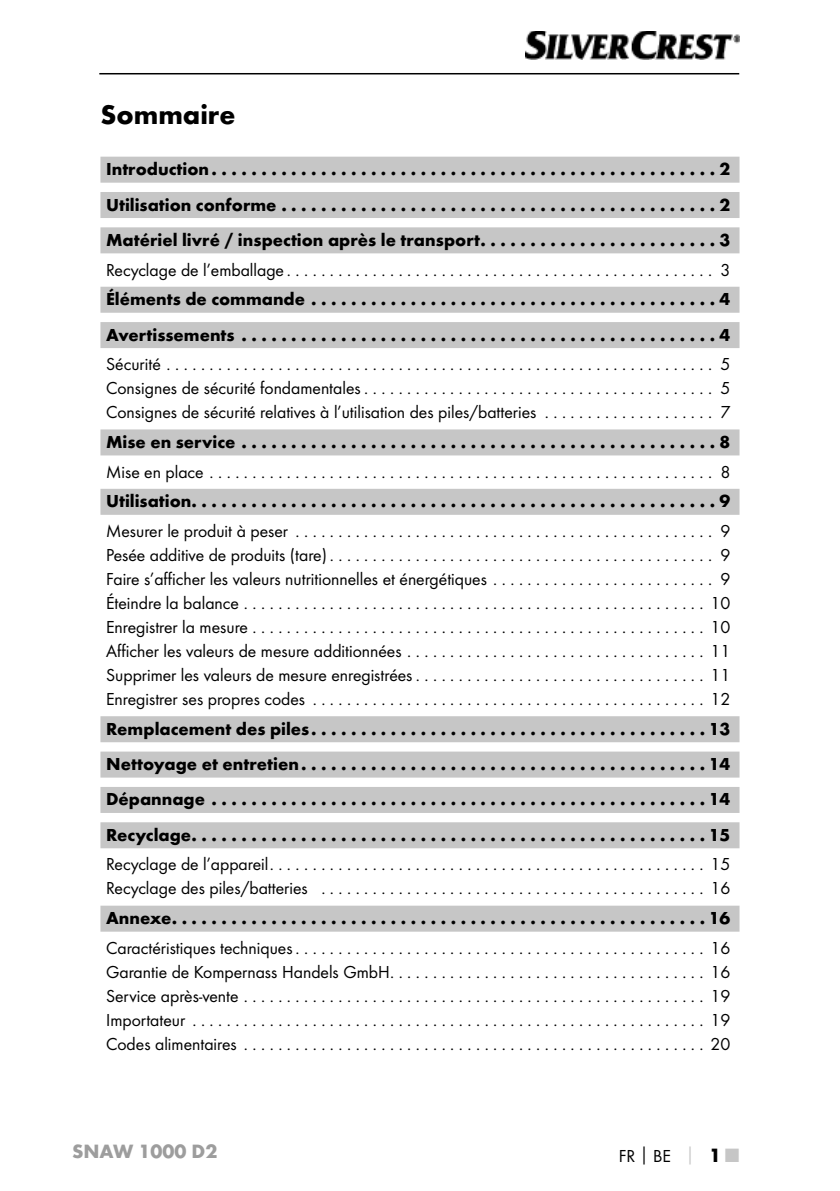
<style>
.page{position:relative;width:840px;height:1191px;background:#fff}
.page>*{position:absolute;margin:0;border:0;box-sizing:border-box;transform-origin:0 0}
.t1{font:700 28px "Futura";color:#000}
.t2{font:700 20px "Futura";color:#9d9d9d}
.t3{font:18px/24px "Futura Boo";color:#000;text-align:justify}
.t4{font:700 18px/35.4px "Futura";color:#000;text-align:justify}
.s1{font-family:"Futura";font-weight:700}
.s2{font-family:"Futura";font-weight:700;color:#c6c6c6}
.s3{font-family:"Futura";font-weight:700;font-size:20px}
.s4{font-family:"Futura";font-weight:700;font-size:20px;color:#c6c6c6}
</style>
<div class="page">
<hr style="left:99px;top:73px;width:639px;height:1px;background:#000">
<img style="left:525px;top:32px;width:213px;height:28px">
<div style="left:100px;top:157px;width:639px;height:26px;background:#c6c6c6"></div>
<div style="left:100px;top:192px;width:639px;height:26px;background:#c6c6c6"></div>
<div style="left:100px;top:227px;width:639px;height:26px;background:#c6c6c6"></div>
<div style="left:100px;top:287px;width:639px;height:26px;background:#c6c6c6"></div>
<div style="left:100px;top:322px;width:639px;height:26px;background:#c6c6c6"></div>
<div style="left:100px;top:429px;width:639px;height:26px;background:#c6c6c6"></div>
<div style="left:100px;top:489px;width:639px;height:26px;background:#c6c6c6"></div>
<div style="left:100px;top:716px;width:639px;height:26px;background:#c6c6c6"></div>
<div style="left:100px;top:751px;width:639px;height:26px;background:#c6c6c6"></div>
<div style="left:100px;top:787px;width:639px;height:26px;background:#c6c6c6"></div>
<div style="left:100px;top:822px;width:639px;height:26px;background:#c6c6c6"></div>
<div style="left:100px;top:905px;width:639px;height:26px;background:#c6c6c6"></div>
<h1 class="t1" style="left:100px;top:97px;width:137px">Sommaire</h1>
<p class="t4" style="left:106px;top:151px;width:625px">Introduction . . . . . . . . . . . . . . . . . . . . . . . . . . . . . . . . . . . . . . . . . . . . . . . . . . . 2<br>Utilisation conforme . . . . . . . . . . . . . . . . . . . . . . . . . . . . . . . . . . . . . . . . . . . . 2<br>Matériel livré / inspection après le transport . . . . . . . . . . . . . . . . . . . . . . . . 3</p>
<p class="t3" style="left:106px;top:257px;width:625px">Recyclage de l’emballage . . . . . . . . . . . . . . . . . . . . . . . . . . . . . . . . . . . . . . . . . . . . . . . . . . 3</p>
<p class="t4" style="left:106px;top:281px;width:625px">Éléments de commande . . . . . . . . . . . . . . . . . . . . . . . . . . . . . . . . . . . . . . . . . 4<br>Avertissements . . . . . . . . . . . . . . . . . . . . . . . . . . . . . . . . . . . . . . . . . . . . . . . . 4</p>
<p class="t3" style="left:106px;top:352px;width:625px">Sécurité . . . . . . . . . . . . . . . . . . . . . . . . . . . . . . . . . . . . . . . . . . . . . . . . . . . . . . . . . . . . . . . . 5<br>Consignes de sécurité fondamentales . . . . . . . . . . . . . . . . . . . . . . . . . . . . . . . . . . . . . . . . . 5<br>Consignes de sécurité relatives à l’utilisation des piles/batteries . . . . . . . . . . . . . . . . . . . . 7</p>
<p class="t4" style="left:106px;top:424px;width:625px">Mise en service . . . . . . . . . . . . . . . . . . . . . . . . . . . . . . . . . . . . . . . . . . . . . . . . 8</p>
<p class="t3" style="left:106px;top:459px;width:625px">Mise en place . . . . . . . . . . . . . . . . . . . . . . . . . . . . . . . . . . . . . . . . . . . . . . . . . . . . . . . . . . . 8</p>
<p class="t4" style="left:106px;top:483px;width:625px">Utilisation . . . . . . . . . . . . . . . . . . . . . . . . . . . . . . . . . . . . . . . . . . . . . . . . . . . . . 9</p>
<p class="t3" style="left:106px;top:519px;width:625px">Mesurer le produit à peser . . . . . . . . . . . . . . . . . . . . . . . . . . . . . . . . . . . . . . . . . . . . . . . . . 9<br>Pesée additive de produits (tare) . . . . . . . . . . . . . . . . . . . . . . . . . . . . . . . . . . . . . . . . . . . . . 9<br>Faire s’afficher les valeurs nutritionnelles et énergétiques . . . . . . . . . . . . . . . . . . . . . . . . . . 9<br>Éteindre la balance . . . . . . . . . . . . . . . . . . . . . . . . . . . . . . . . . . . . . . . . . . . . . . . . . . . . . . 10<br>Enregistrer la mesure . . . . . . . . . . . . . . . . . . . . . . . . . . . . . . . . . . . . . . . . . . . . . . . . . . . . . 10<br>Afficher les valeurs de mesure additionnées . . . . . . . . . . . . . . . . . . . . . . . . . . . . . . . . . . . 11<br>Supprimer les valeurs de mesure enregistrées . . . . . . . . . . . . . . . . . . . . . . . . . . . . . . . . . . 11<br>Enregistrer ses propres codes . . . . . . . . . . . . . . . . . . . . . . . . . . . . . . . . . . . . . . . . . . . . . . 12</p>
<p class="t4" style="left:106px;top:710px;width:625px">Remplacement des piles . . . . . . . . . . . . . . . . . . . . . . . . . . . . . . . . . . . . . . . 13<br>Nettoyage et entretien . . . . . . . . . . . . . . . . . . . . . . . . . . . . . . . . . . . . . . . . 14<br>Dépannage . . . . . . . . . . . . . . . . . . . . . . . . . . . . . . . . . . . . . . . . . . . . . . . . . 14<br>Recyclage . . . . . . . . . . . . . . . . . . . . . . . . . . . . . . . . . . . . . . . . . . . . . . . . . . . 15</p>
<p class="t3" style="left:106px;top:852px;width:625px">Recyclage de l’appareil . . . . . . . . . . . . . . . . . . . . . . . . . . . . . . . . . . . . . . . . . . . . . . . . . . . 15<br>Recyclage des piles/batteries . . . . . . . . . . . . . . . . . . . . . . . . . . . . . . . . . . . . . . . . . . . . . 16</p>
<p class="t4" style="left:106px;top:900px;width:625px">Annexe . . . . . . . . . . . . . . . . . . . . . . . . . . . . . . . . . . . . . . . . . . . . . . . . . . . . . 16</p>
<p class="t3" style="left:106px;top:935px;width:625px">Caractéristiques techniques . . . . . . . . . . . . . . . . . . . . . . . . . . . . . . . . . . . . . . . . . . . . . . . . 16<br>Garantie de Kompernass -Handels -GmbH . . . . . . . . . . . . . . . . . . . . . . . . . . . . . . . . . . . . . 16<br>Service après-vente . . . . . . . . . . . . . . . . . . . . . . . . . . . . . . . . . . . . . . . . . . . . . . . . . . . . . . 19<br>Importateur . . . . . . . . . . . . . . . . . . . . . . . . . . . . . . . . . . . . . . . . . . . . . . . . . . . . . . . . . . . . 19<br>Codes alimentaires . . . . . . . . . . . . . . . . . . . . . . . . . . . . . . . . . . . . . . . . . . . . . . . . . . . . . . 20</p>
<p class="t2" style="left:72px;top:1139px;width:147px">SNAW 1000 D2</p>
<p class="t3" style="left:618px;top:1143px;width:121px">FR<span class="s1">│</span>BE <span class="s2">│</span> <span class="s3">1</span> <span class="s4">■</span></p>
</div>
